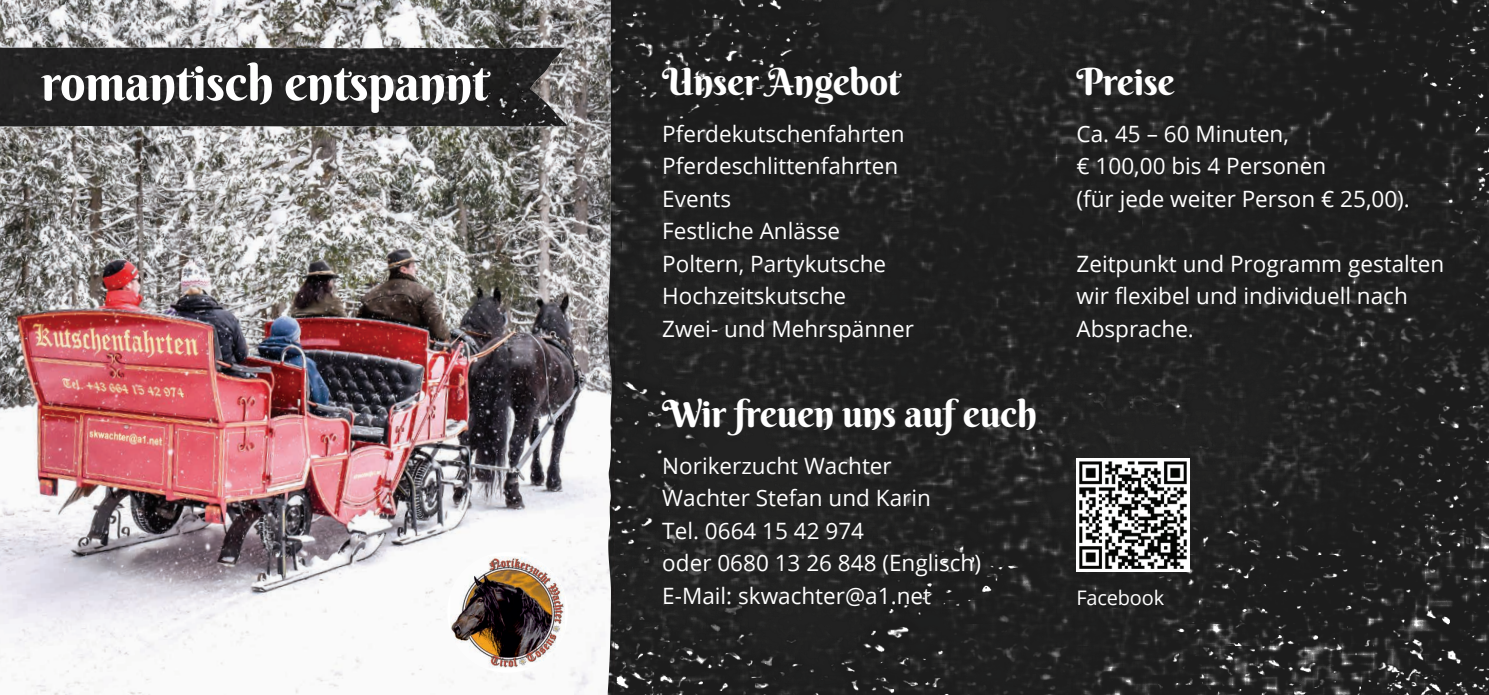
<style>
.page{position:relative;width:1489px;height:695px;background:#fff}
.page>*{position:absolute;margin:0;border:0;box-sizing:border-box;transform-origin:0 0}
.t1{font:50px "Berkshire Swash";letter-spacing:-.01em;color:#fff}
.t2{font:37.5px "Berkshire Swash";letter-spacing:-.01em;color:#fff}
.t3{font:22.5px/32.5px "Open Sans";color:#fff}
.t4{font:20px "Open Sans";letter-spacing:-.01em;color:#fff}
</style>
<div class="page">
<img style="left:0;top:0;width:611px;height:694px">
<img style="left:614px;top:0;width:874px;height:694px">
<img style="left:607px;top:0;width:3px;height:366px">
<img style="left:0;top:48px;width:567px;height:79px">
<div style="left:447px;top:552px;width:121px;height:120px;background:#fff;border-radius:50%"></div>
<img style="left:450px;top:556px;width:115px;height:112px">
<img style="left:1076px;top:458px;width:113px;height:113px">
<h1 class="t1" style="left:41px;top:51px;width:449px">romantisch entspannt</h1>
<h2 class="t2" style="left:662px;top:58px;width:240px">Unser Angebot</h2>
<p class="t3" style="left:662px;top:117px;width:253px">Pferdekutschenfahrten<br>Pferdeschlittenfahrten<br>Events<br>Festliche Anlässe<br>Poltern, Partykutsche<br>Hochzeitskutsche<br>Zwei- und Mehrspänner</p>
<h2 class="t2" style="left:662px;top:390px;width:376px">Wir freuen uns auf euch</h2>
<p class="t3" style="left:662px;top:449px;width:320px">Norikerzucht Wachter<br>Wachter Stefan und Karin<br>Tel. 0664 15 42 974<br>oder 0680 13 26 848 (Englisch)<br>E-Mail: skwachter@a1.net</p>
<h2 class="t2" style="left:1076px;top:58px;width:100px">Preise</h2>
<p class="t3" style="left:1076px;top:117px;width:335px">Ca. 45 – 60 Minuten,<br>€ 100,00 bis 4 Personen<br>(für jede weiter Person € 25,00).</p>
<p class="t3" style="left:1076px;top:246px;width:369px">Zeitpunkt und Programm gestalten wir flexibel und individuell nach<br>Absprache.</p>
<p class="t4" style="left:1076px;top:584px;width:89px">Facebook</p>
</div>
